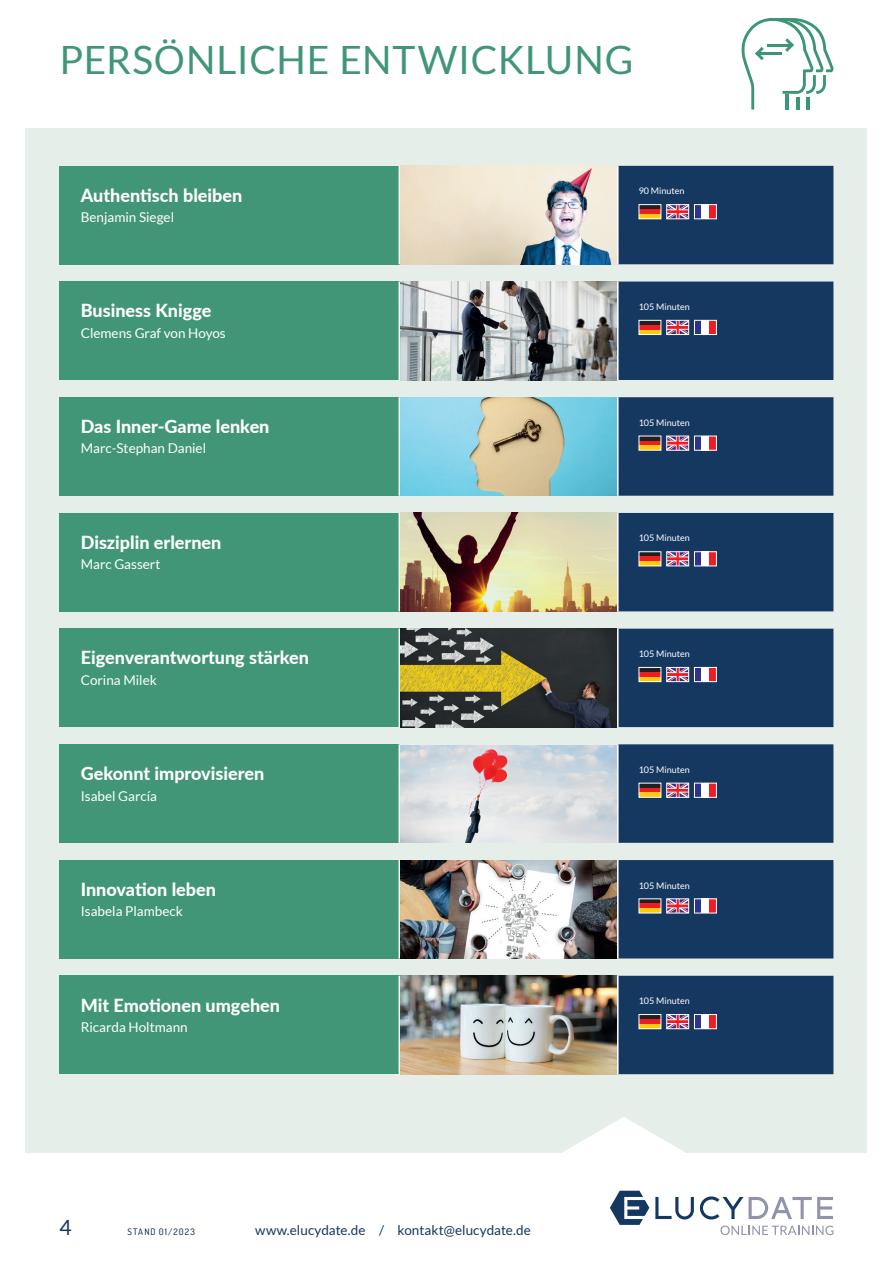
<style>
.page{position:relative;width:893px;height:1263px;background:#fff}
.page>*{position:absolute;margin:0;border:0;box-sizing:border-box;transform-origin:0 0}
.t1{font:39px "Lato";letter-spacing:.02em;color:#419677}
.t2{font:21px "Lato";color:#153861}
.t3{font:800 18px "Lato";color:#fff}
.t4{font:13.5px "Lato";color:#fff}
.t5{font:13.5px "Lato";color:#153861}
.t6{font:9px "Lato";color:#fff}
.t7{font:500 9px "Dosis";letter-spacing:.125em;color:#153861}
</style>
<div class="page">
<svg style="left:749px;top:1197px;width:84px;height:22px"></svg>
<svg style="left:655px;top:1196px;width:88px;height:23px"></svg>
<svg style="left:610px;top:1191px;width:39px;height:34px"></svg>
<svg style="left:720px;top:1225px;width:113px;height:10px"></svg>
<div style="left:26px;top:128px;width:841px;height:1024px;background:#e5eee9"></div>
<svg style="left:742px;top:18px;width:91px;height:92px"></svg>
<svg style="left:561px;top:1117px;width:125px;height:36px"></svg>
<div style="left:60px;top:166px;width:340px;height:98px;background:#419677"></div>
<hr style="left:399px;top:166px;width:2px;height:98px;background:#fff">
<img style="left:401px;top:166px;width:216px;height:98px">
<div style="left:617px;top:166px;width:216px;height:98px;background:#153861"></div>
<div style="left:666px;top:204px;width:23px;height:15px;border:1px solid #fff"></div>
<div style="left:694px;top:205px;width:8px;height:14px;background:#2e3092"></div>
<div style="left:702px;top:205px;width:7px;height:14px;background:#fff"></div>
<div style="left:709px;top:205px;width:7px;height:14px;background:#ee1d23"></div>
<div style="left:694px;top:204px;width:23px;height:15px;border:1px solid #fff"></div>
<div style="left:60px;top:282px;width:340px;height:98px;background:#419677"></div>
<hr style="left:399px;top:282px;width:2px;height:98px;background:#fff">
<img style="left:401px;top:282px;width:216px;height:98px">
<div style="left:617px;top:282px;width:216px;height:98px;background:#153861"></div>
<div style="left:666px;top:320px;width:23px;height:15px;border:1px solid #fff"></div>
<div style="left:694px;top:320px;width:8px;height:14px;background:#2e3092"></div>
<div style="left:702px;top:320px;width:7px;height:14px;background:#fff"></div>
<div style="left:709px;top:320px;width:7px;height:14px;background:#ee1d23"></div>
<div style="left:694px;top:320px;width:23px;height:15px;border:1px solid #fff"></div>
<div style="left:60px;top:397px;width:340px;height:99px;background:#419677"></div>
<hr style="left:399px;top:397px;width:2px;height:99px;background:#fff">
<img style="left:401px;top:397px;width:216px;height:99px">
<div style="left:617px;top:397px;width:216px;height:99px;background:#153861"></div>
<div style="left:666px;top:436px;width:23px;height:14px;border:1px solid #fff"></div>
<div style="left:694px;top:436px;width:8px;height:14px;background:#2e3092"></div>
<div style="left:702px;top:436px;width:7px;height:14px;background:#fff"></div>
<div style="left:709px;top:436px;width:7px;height:14px;background:#ee1d23"></div>
<div style="left:694px;top:436px;width:23px;height:14px;border:1px solid #fff"></div>
<div style="left:60px;top:513px;width:340px;height:98px;background:#419677"></div>
<hr style="left:399px;top:513px;width:2px;height:98px;background:#fff">
<img style="left:401px;top:513px;width:216px;height:98px">
<div style="left:617px;top:513px;width:216px;height:98px;background:#153861"></div>
<div style="left:666px;top:551px;width:23px;height:15px;border:1px solid #fff"></div>
<div style="left:694px;top:552px;width:8px;height:14px;background:#2e3092"></div>
<div style="left:702px;top:552px;width:7px;height:14px;background:#fff"></div>
<div style="left:709px;top:552px;width:7px;height:14px;background:#ee1d23"></div>
<div style="left:694px;top:551px;width:23px;height:15px;border:1px solid #fff"></div>
<div style="left:60px;top:629px;width:340px;height:98px;background:#419677"></div>
<hr style="left:399px;top:629px;width:2px;height:98px;background:#fff">
<img style="left:401px;top:629px;width:216px;height:98px">
<div style="left:617px;top:629px;width:216px;height:98px;background:#153861"></div>
<div style="left:666px;top:667px;width:23px;height:15px;border:1px solid #fff"></div>
<div style="left:694px;top:667px;width:8px;height:15px;background:#2e3092"></div>
<div style="left:702px;top:667px;width:7px;height:15px;background:#fff"></div>
<div style="left:709px;top:667px;width:7px;height:15px;background:#ee1d23"></div>
<div style="left:694px;top:667px;width:23px;height:15px;border:1px solid #fff"></div>
<div style="left:60px;top:744px;width:340px;height:99px;background:#419677"></div>
<hr style="left:399px;top:744px;width:2px;height:99px;background:#fff">
<hr style="left:616px;top:744px;width:3px;height:99px;background:#fff">
<img style="left:401px;top:746px;width:216px;height:97px">
<div style="left:617px;top:744px;width:216px;height:99px;background:#153861"></div>
<div style="left:666px;top:783px;width:23px;height:15px;border:1px solid #fff"></div>
<div style="left:694px;top:783px;width:8px;height:14px;background:#2e3092"></div>
<div style="left:702px;top:783px;width:7px;height:14px;background:#fff"></div>
<div style="left:709px;top:783px;width:7px;height:14px;background:#ee1d23"></div>
<div style="left:694px;top:783px;width:23px;height:15px;border:1px solid #fff"></div>
<div style="left:60px;top:860px;width:340px;height:98px;background:#419677"></div>
<hr style="left:399px;top:860px;width:2px;height:98px;background:#fff">
<img style="left:401px;top:860px;width:216px;height:98px">
<div style="left:617px;top:860px;width:216px;height:98px;background:#153861"></div>
<div style="left:666px;top:898px;width:23px;height:15px;border:1px solid #fff"></div>
<div style="left:694px;top:899px;width:8px;height:14px;background:#2e3092"></div>
<div style="left:702px;top:899px;width:7px;height:14px;background:#fff"></div>
<div style="left:709px;top:899px;width:7px;height:14px;background:#ee1d23"></div>
<div style="left:694px;top:898px;width:23px;height:15px;border:1px solid #fff"></div>
<div style="left:60px;top:976px;width:340px;height:98px;background:#419677"></div>
<hr style="left:399px;top:976px;width:2px;height:98px;background:#fff">
<img style="left:401px;top:976px;width:216px;height:98px">
<div style="left:617px;top:976px;width:216px;height:98px;background:#153861"></div>
<div style="left:666px;top:1014px;width:23px;height:15px;border:1px solid #fff"></div>
<div style="left:694px;top:1014px;width:8px;height:15px;background:#2e3092"></div>
<div style="left:702px;top:1014px;width:7px;height:15px;background:#fff"></div>
<div style="left:709px;top:1014px;width:7px;height:15px;background:#ee1d23"></div>
<div style="left:694px;top:1014px;width:23px;height:15px;border:1px solid #fff"></div>
<h1 class="t1" style="left:60px;top:38px;width:575px">PERSÖNLICHE ENTWICKLUNG</h1>
<p class="t3" style="left:81px;top:182px;width:163px">Authentisch bleiben</p>
<p class="t4" style="left:81px;top:210px;width:95px">Benjamin Siegel</p>
<p class="t6" style="left:639px;top:186px;width:47px">90 Minuten</p>
<p class="t3" style="left:81px;top:297px;width:132px">Business Knigge</p>
<p class="t4" style="left:81px;top:325px;width:146px">Clemens Graf von Hoyos</p>
<p class="t6" style="left:639px;top:302px;width:53px">105 Minuten</p>
<p class="t3" style="left:81px;top:413px;width:190px">Das Inner-Game lenken</p>
<p class="t4" style="left:81px;top:441px;width:127px">Marc-Stephan Daniel</p>
<p class="t6" style="left:639px;top:417px;width:53px">105 Minuten</p>
<p class="t3" style="left:81px;top:529px;width:142px">Disziplin erlernen</p>
<p class="t4" style="left:81px;top:557px;width:81px">Marc Gassert</p>
<p class="t6" style="left:639px;top:533px;width:53px">105 Minuten</p>
<p class="t3" style="left:81px;top:644px;width:230px">Eigenverantwortung stärken</p>
<p class="t4" style="left:81px;top:672px;width:78px">Corina Milek</p>
<p class="t6" style="left:639px;top:649px;width:53px">105 Minuten</p>
<p class="t3" style="left:81px;top:760px;width:185px">Gekonnt improvisieren</p>
<p class="t4" style="left:81px;top:788px;width:78px">Isabel García</p>
<p class="t6" style="left:639px;top:764px;width:53px">105 Minuten</p>
<p class="t3" style="left:81px;top:876px;width:137px">Innovation leben</p>
<p class="t4" style="left:81px;top:904px;width:104px">Isabela Plambeck</p>
<p class="t6" style="left:639px;top:880px;width:53px">105 Minuten</p>
<p class="t3" style="left:81px;top:991px;width:201px">Mit Emotionen umgehen</p>
<p class="t4" style="left:81px;top:1019px;width:108px">Ricarda Holtmann</p>
<p class="t6" style="left:639px;top:996px;width:53px">105 Minuten</p>
<p class="t2" style="left:60px;top:1216px;width:14px">4</p>
<p class="t7" style="left:128px;top:1226px;width:69px">STAND 01/2023</p>
<p class="t5" style="left:255px;top:1223px;width:277px">www.elucydate.de / kontakt@elucydate.de</p>
</div>
